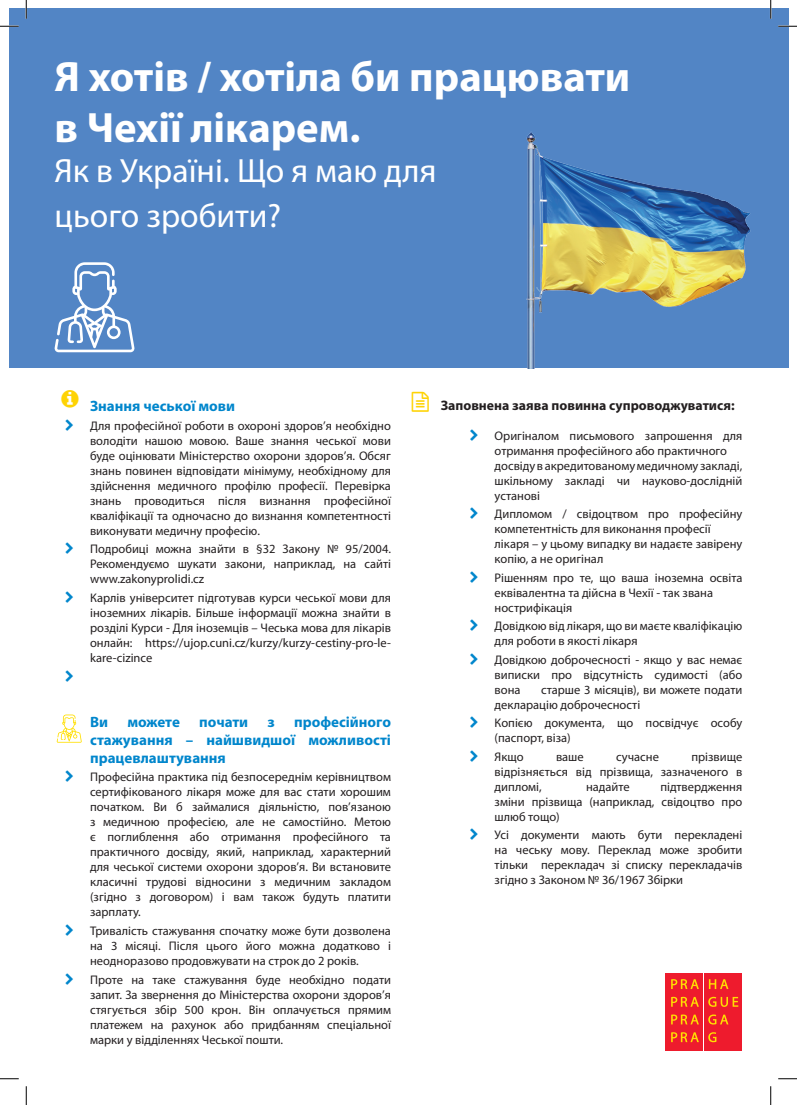
<style>
.page{position:relative;width:797px;height:1105px;background:#fff}
.page>*{position:absolute;margin:0;border:0;box-sizing:border-box;transform-origin:0 0}
.t1{font:700 42.62px/51.1px "Myriad Pro";color:#fff}
.t2{font:33.75px/44.4px "Myriad Pro";color:#fff}
.t3{font:700 15px/18px "Myriad Pro";color:#0086cc;text-align:justify}
.t4{font:700 13.75px "Myriad Pro";color:#231f20}
.t5{font:12.5px/15px "Myriad Pro";color:#231f20;text-align:justify}
</style>
<div class="page">
<div style="left:9px;top:9px;width:779px;height:359px;background:#5285c5"></div>
<img style="left:526px;top:132px;width:225px;height:236px">
<div style="left:665px;top:973px;width:37px;height:77px;background:#ee1b2d"></div>
<div style="left:704px;top:973px;width:38px;height:77px;background:#ee1b2d"></div>
<svg style="left:671px;top:979px;width:28px;height:10px"></svg>
<svg style="left:709px;top:979px;width:19px;height:10px"></svg>
<svg style="left:671px;top:997px;width:28px;height:10px"></svg>
<svg style="left:708px;top:997px;width:30px;height:10px"></svg>
<svg style="left:671px;top:1014px;width:28px;height:10px"></svg>
<svg style="left:708px;top:1014px;width:20px;height:10px"></svg>
<svg style="left:671px;top:1032px;width:28px;height:10px"></svg>
<svg style="left:708px;top:1032px;width:8px;height:10px"></svg>
<svg style="left:57px;top:714px;width:25px;height:29px"></svg>
<svg style="left:54px;top:262px;width:81px;height:90px"></svg>
<svg style="left:0;top:25px;width:19px;height:2px"></svg>
<svg style="left:778px;top:25px;width:19px;height:2px"></svg>
<svg style="left:0;top:1078px;width:19px;height:1px"></svg>
<svg style="left:778px;top:1078px;width:19px;height:1px"></svg>
<svg style="left:25px;top:0;width:2px;height:19px"></svg>
<svg style="left:25px;top:1086px;width:2px;height:19px"></svg>
<svg style="left:770px;top:0;width:1px;height:19px"></svg>
<svg style="left:770px;top:1086px;width:1px;height:19px"></svg>
<h1 class="t1" style="left:55px;top:49px;width:577px">Я хотів / хотіла би працювати в Чехії лікарем.</h1>
<h2 class="t2" style="left:55px;top:148px;width:383px">Як в Україні. Що я маю для цього зробити?</h2>
<p class="t3" style="left:90px;top:397px;width:147px">Знання чеської мови</p>
<p class="t5" style="left:90px;top:418px;width:302px">Для професійної роботи в охороні здоров’я необхідно володіти нашою мовою. Ваше знання чеської мови буде оцінювати Міністерство охорони здоров’я. Обсяг знань повинен відповідати мінімуму, необхідному для здійснення медичного профілю професії. Перевірка знань проводиться після визнання професійної кваліфікації та одночасно до визнання компетентності виконувати медичну професію.</p>
<p class="t5" style="left:90px;top:542px;width:302px">Подробиці можна знайти в §32 Закону № 95/2004.<br>Рекомендуємо шукати закони, наприклад, на сайті www.zakonyprolidi.cz</p>
<p class="t5" style="left:90px;top:590px;width:302px">Карлів університет підготував курси чеської мови для іноземних лікарів. Більше інформації можна знайти в розділі Курси - Для іноземців – Чеська мова для лікарів онлайн: https://ujop.cuni.cz/kurzy/kurzy-cestiny-pro-le&shy;kare-cizince</p>
<p class="t3" style="left:90px;top:712px;width:302px;text-indent:204px">професійного стажування – найшвидшої можливості працевлаштування</p>
<p class="t5" style="left:90px;top:769px;width:302px">Професійна практика під безпосереднім керівництвом сертифікованого лікаря може для вас стати хорошим початком. Ви б займалися діяльністю, пов’язаною з медичною професією, але не самостійно. Метою є поглиблення або отримання професійного та практичного досвіду, який, наприклад, характерний для чеської системи охорони здоров’я. Ви встановите класичні трудові відносини з медичним закладом (згідно з договором) і вам також будуть платити зарплату.</p>
<p class="t5" style="left:90px;top:923px;width:302px">Тривалість стажування спочатку може бути дозволена на 3 місяці. Після цього його можна додатково і неодноразово продовжувати на строк до 2 років.</p>
<p class="t5" style="left:90px;top:972px;width:302px">Проте на таке стажування буде необхідно подати запит. За звернення до Міністерства охорони здоров’я стягується збір 500 крон. Він оплачується прямим платежем на рахунок або придбанням спеціальної марки у відділеннях Чеської пошти.</p>
<p class="t3" style="left:90px;top:712px;width:20px">Ви</p>
<p class="t3" style="left:127px;top:712px;width:54px">можете</p>
<p class="t3" style="left:199px;top:712px;width:51px">почати</p>
<p class="t3" style="left:267px;top:712px;width:9px">з</p>
<p class="t4" style="left:440px;top:397px;width:295px">Заповнена заява повинна супроводжуватися:</p>
<p class="t5" style="left:494px;top:428px;width:249px;text-align:left">Оригіналом письмового запрошення для отримання професійного або практичного досвіду в акредитованому медичному закладі, шкільному закладі чи науково-дослідній установі</p>
<p class="t5" style="left:494px;top:506px;width:249px;text-align:left">Дипломом / свідоцтвом про професійну компетентність для виконання професії лікаря – у цьому випадку ви надаєте завірену копію, а не оригінал</p>
<p class="t5" style="left:494px;top:570px;width:249px;text-align:left">Рішенням про те, що ваша іноземна освіта еквівалентна та дійсна в Чехії - так звана нострифікація</p>
<p class="t5" style="left:494px;top:618px;width:249px">Довідкою від лікаря, що ви маєте кваліфікацію для роботи в якості лікаря</p>
<p class="t5" style="left:494px;top:652px;width:249px">Довідкою доброчесності - якщо у вас немає виписки про відсутність судимості (або вона</p>
<p class="t5" style="left:494px;top:682px;width:249px;text-indent:46px">старше 3 місяців), ви можете подати декларацію доброчесності</p>
<p class="t5" style="left:494px;top:715px;width:249px">Копією документа, що посвідчує особу (паспорт, віза)</p>
<p class="t5" style="left:494px;top:749px;width:30px">Якщо</p>
<p class="t5" style="left:556px;top:749px;width:29px">ваше</p>
<p class="t5" style="left:616px;top:749px;width:44px">сучасне</p>
<p class="t5" style="left:494px;top:749px;width:249px;text-indent:197px">прізвище відрізняється від прізвища, зазначеного в дипломі,</p>
<p class="t5" style="left:586px;top:779px;width:45px">надайте</p>
<p class="t5" style="left:494px;top:779px;width:249px;text-indent:166px">підтвердження зміни прізвища (наприклад, свідоцтво про шлюб тощо)</p>
<p class="t5" style="left:494px;top:827px;width:249px">Усі документи мають бути перекладені на чеську мову. Переклад може зробити тільки перекладач зі списку перекладачів згідно з Законом № 36/1967 Збірки</p>
</div>
